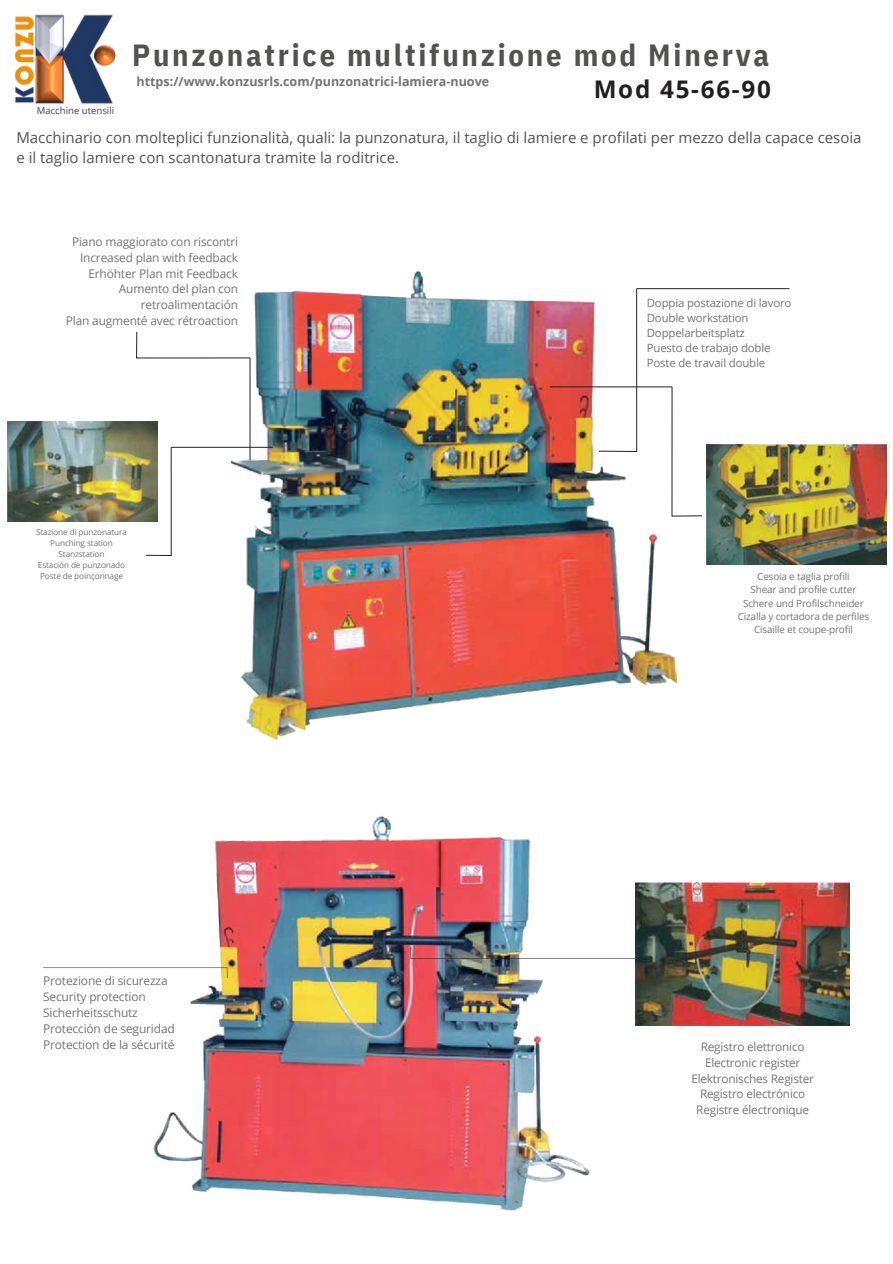
<style>
.page{position:relative;width:893px;height:1264px;background:#fff}
.page>*{position:absolute;margin:0;border:0;box-sizing:border-box;transform-origin:0 0}
.t1{font:700 30.45px "IBM Plex Sans Cond";letter-spacing:.09em;color:#525251}
.t2{font:700 24.3px "Open Sans";letter-spacing:.07em;color:#231f20}
.t3{font:15px/20.2px "Open Sans";color:#525251}
.t4{font:700 12.6px "Open Sans";color:#737373}
.t5{font:12px/15.9px "Open Sans";letter-spacing:-.015em;color:#737373}
.t6{font:11.7px/15.8px "Open Sans";letter-spacing:-.015em;color:#737373;text-align:center}
.t7{font:11.4px/15.1px "Open Sans";letter-spacing:-.015em;color:#737373}
.t8{font:9.9px/13.2px "Open Sans";letter-spacing:-.015em;color:#737373;text-align:center}
.t9{font:9.6px "Open Sans";color:#3f4358}
.t10{font:8.25px/10.9px "Open Sans";letter-spacing:-.015em;color:#737373;text-align:center}
</style>
<div class="page">
<img style="left:14px;top:14px;width:102px;height:90px">
<img style="left:153px;top:816px;width:447px;height:395px">
<svg style="left:43px;top:967px;width:184px;height:10px"></svg>
<img style="left:410px;top:946px;width:190px;height:12px">
<img style="left:635px;top:882px;width:214px;height:143px">
<img style="left:8px;top:422px;width:150px;height:99px">
<img style="left:706px;top:444px;width:180px;height:120px">
<svg style="left:136px;top:331px;width:95px;height:27px"></svg>
<img style="left:231px;top:271px;width:445px;height:468px">
<svg style="left:598px;top:288px;width:39px;height:164px"></svg>
<hr style="left:636px;top:288px;width:153px;height:1px;background:#231f20">
<svg style="left:146px;top:447px;width:26px;height:109px"></svg>
<hr style="left:171px;top:447px;width:102px;height:1px;background:#231f20">
<svg style="left:671px;top:386px;width:31px;height:130px"></svg>
<hr style="left:550px;top:386px;width:122px;height:1px;background:#231f20">
<h1 class="t1" style="left:132px;top:35px;width:638px">Punzonatrice multifunzione mod Minerva</h1>
<h2 class="t2" style="left:593px;top:72px;width:179px">Mod 45-66-90</h2>
<p class="t3" style="left:16px;top:127px;width:846px">Macchinario con molteplici funzionalità, quali: la punzonatura, il taglio di lamiere e profilati per mezzo della capace cesoia e il taglio lamiere con scantonatura tramite la roditrice.</p>
<p class="t4" style="left:136px;top:73px;width:354px">https://www.konzusrls.com/punzonatrici-lamiera-nuove</p>
<p class="t9" style="left:37px;top:104px;width:79px">Macchine utensili</p>
<p class="t5" style="left:66px;top:233px;width:174px;text-align:right">Piano maggiorato con riscontri<br>Increased plan with feedback<br>Erhöhter Plan mit Feedback<br>Aumento del plan con retroalimentación<br>Plan augmenté avec rétroaction</p>
<p class="t10" style="left:36px;top:526px;width:92px">Stazione di punzonatura<br>Punching station<br>Stanzstation<br>Estación de punzonado<br>Poste de poinçonnage</p>
<p class="t5" style="left:43px;top:972px;width:133px">Protezione di sicurezza<br>Security protection<br>Sicherheitsschutz<br>Protección de seguridad<br>Protection de la sécurité</p>
<p class="t7" style="left:646px;top:294px;width:146px">Doppia postazione di lavoro<br>Double workstation<br>Doppelarbeitsplatz<br>Puesto de trabajo doble<br>Poste de travail double</p>
<p class="t8" style="left:737px;top:570px;width:133px">Cesoia e taglia profili<br>Shear and profile cutter<br>Schere und Profilschneider<br>Cizalla y cortadora de perfiles<br>Cisaille et coupe-profil</p>
<p class="t6" style="left:691px;top:1038px;width:124px">Registro elettronico<br>Electronic register<br>Elektronisches Register<br>Registro electrónico<br>Registre électronique</p>
</div>
